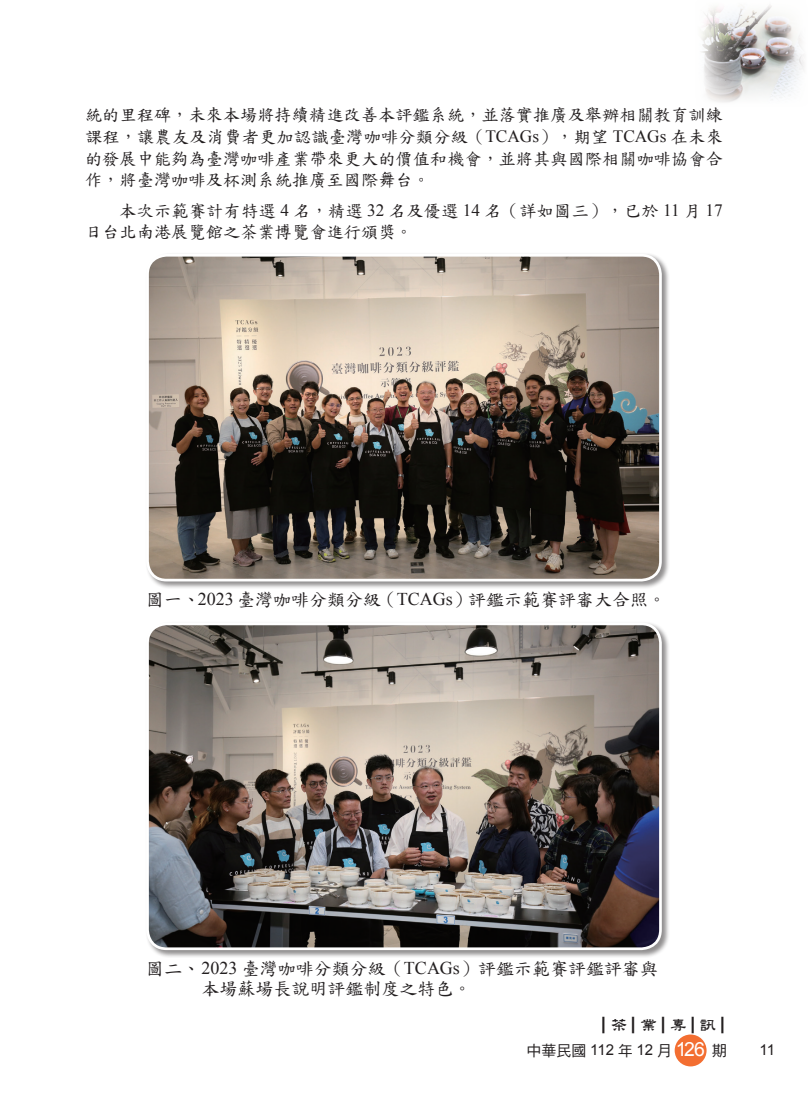
<style>
.page{position:relative;width:808px;height:1106px;background:#fff}
.page>*{position:absolute;margin:0;border:0;box-sizing:border-box;transform-origin:0 0}
.t1{font:18px/19.5px "DF Kai Shu SB Estd BF";color:#231f20}
.內文{font:17.25px/21.8px "DF Kai Shu SB Estd BF";color:#231f20;text-align:justify}
.t2{font:16.5px "DF Li Shu W7 HK BF";color:#231f20}
.t3{font:15px "DF Hei Std W5";color:#231f20}
.t4{font:15px "Arial";color:#231f20}
.s1{font-family:"Times New Roman"}
.s2{font-family:"Arial"}
.s3{font-family:"Arial";font-size:19.5px;color:#fff}
</style>
<div class="page">
<div style="left:675px;top:1034px;width:31px;height:32px;background:#f36e31;border-radius:50%"></div>
<div style="left:145px;top:253px;width:525px;height:336px;background:#231f20;opacity:.5"></div>
<img style="left:148px;top:255px;width:512px;height:325px">
<div style="left:146px;top:254px;width:516px;height:327px;border:3px solid #fff;border-radius:19px"></div>
<div style="left:145px;top:621px;width:525px;height:336px;background:#231f20;opacity:.5"></div>
<img style="left:148px;top:624px;width:512px;height:324px">
<div style="left:146px;top:622px;width:516px;height:328px;border:3px solid #fff;border-radius:19px"></div>
<img style="left:701px;top:5px;width:103px;height:97px">
<p class="內文" style="left:85px;top:104px;width:639px">統的里程碑，未來本場將持續精進改善本評鑑系統，並落實推廣及舉辦相關教育訓練課程，讓農友及消費者更加認識臺灣咖啡分類分級（<span class="s1">TCAGs</span>），期望 <span class="s1">TCAGs</span> 在未來的發展中能夠為臺灣咖啡產業帶來更大的價值和機會，並將其與國際相關咖啡協會合作，將臺灣咖啡及杯測系統推廣至國際舞台。</p>
<p class="內文" style="left:85px;top:200px;width:639px;text-indent:34px">本次示範賽計有特選 <span class="s1">4</span> 名，精選 <span class="s1">32</span> 名及優選 <span class="s1">14</span> 名（詳如圖三），已於 <span class="s1">11</span> 月 <span class="s1">17</span>日台北南港展覽館之茶業博覽會進行頒獎。</p>
<p class="t1" style="left:146px;top:590px;width:522px">圖一、<span class="s1">2023</span> 臺灣咖啡分類分級（<span class="s1">TCAGs</span>）評鑑示範賽評審大合照。</p>
<p class="t1" style="left:201px;top:958px;width:458px;text-indent:-55px">圖二、 <span class="s1">2023</span> 臺灣咖啡分類分級（<span class="s1">TCAGs</span>）評鑑示範賽評鑑評審與本場蘇場長說明評鑑制度之特色。</p>
<p class="t2" style="left:603px;top:1016px;width:137px">▏茶 ▏業 ▏專 ▏訊 ▏</p>
<p class="t3" style="left:526px;top:1042px;width:202px">中華民國 <span class="s2">112</span> 年 <span class="s2">12</span> 月 <span class="s3">126</span> 期</p>
<p class="t4" style="left:759px;top:1040px;width:17px">11</p>
</div>
